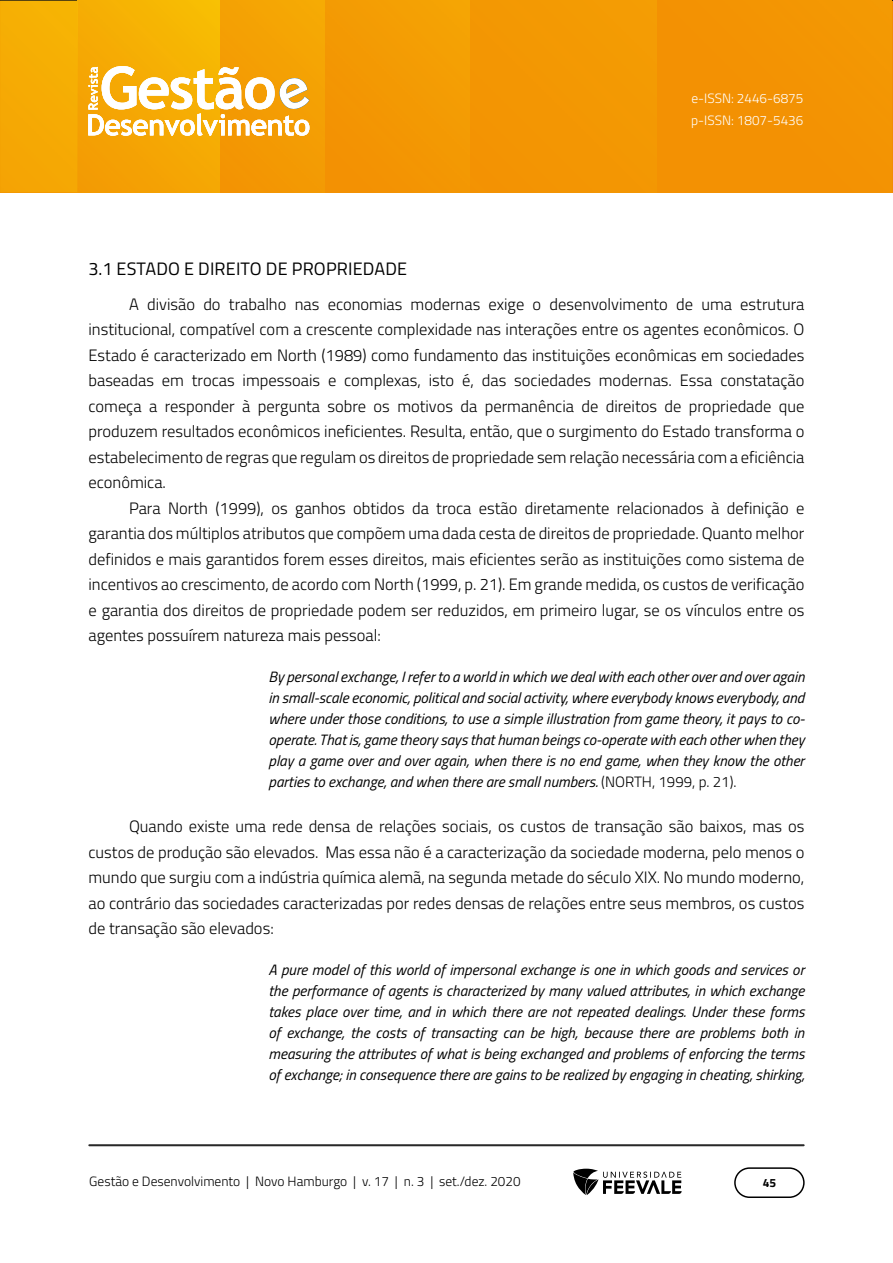
<style>
.page{position:relative;width:893px;height:1263px;background:#fff}
.page>*{position:absolute;margin:0;border:0;box-sizing:border-box;transform-origin:0 0}
.TÍTULO_1_1{font:18px "Titillium Web";letter-spacing:.01em;color:#000}
.Corpo_de_texto{font:300 16.5px/25.5px "Titillium Web";color:#000;text-align:justify}
.Citação{font:italic 15px/21px "Titillium Web";color:#000;text-align:justify}
.t1{font:300 13.5px "Titillium Web";color:#000}
.t2{font:300 13.5px/22.5px "Titillium Web";color:#fff}
.t3{font:700 12px "Titillium Web";color:#000}
.s1{font-weight:300;font-style:normal}
</style>
<div class="page">
<img style="left:0;top:1px;width:892px;height:192px">
<img style="left:78px;top:1px;width:1px;height:192px">
<hr style="left:471px;top:1px;width:1px;height:192px;background:#f39503">
<hr style="left:89px;top:1144px;width:715px;height:2px;background:#282828">
<div style="left:734px;top:1167px;width:71px;height:31px;border:2px solid #000;border-radius:15px"></div>
<svg style="left:573px;top:1169px;width:109px;height:26px"></svg>
<svg style="left:88px;top:66px;width:221px;height:70px"></svg>
<p class="t2" style="left:691px;top:86px;width:114px">e-ISSN: 2446-6875 p-ISSN: 1807-5436</p>
<p class="TÍTULO_1_1" style="left:88px;top:256px;width:320px">3.1 ESTADO E DIREITO DE PROPRIEDADE</p>
<p class="Corpo_de_texto" style="left:88px;top:291px;width:717px;text-indent:40px">A divisão do trabalho nas economias modernas exige o desenvolvimento de uma estrutura institucional, compatível com a crescente complexidade nas interações entre os agentes econômicos. O Estado é caracterizado em North (1989) como fundamento das instituições econômicas em sociedades baseadas em trocas impessoais e complexas, isto é, das sociedades modernas. Essa constatação começa a responder à pergunta sobre os motivos da permanência de direitos de propriedade que produzem resultados econômicos ineficientes. Resulta, então, que o surgimento do Estado transforma o estabelecimento de regras que regulam os direitos de propriedade sem relação necessária com a eficiência econômica.</p>
<p class="Corpo_de_texto" style="left:88px;top:495px;width:717px;text-indent:40px">Para North (1999), os ganhos obtidos da troca estão diretamente relacionados à definição e garantia dos múltiplos atributos que compõem uma dada cesta de direitos de propriedade. Quanto melhor definidos e mais garantidos forem esses direitos, mais eficientes serão as instituições como sistema de incentivos ao crescimento, de acordo com North (1999, p. 21). Em grande medida, os custos de verificação e garantia dos direitos de propriedade podem ser reduzidos, em primeiro lugar, se os vínculos entre os agentes possuírem natureza mais pessoal:</p>
<p class="Citação" style="left:268px;top:665px;width:538px">By personal exchange, I refer to a world in which we deal with each other over and over again in small-scale economic, political and social activity, where everybody knows everybody, and where under those conditions, to use a simple illustration from game theory, it pays to co&shy;operate. That is, game theory says that human beings co-operate with each other when they play a game over and over again, when there is no end game, when they know the other parties to exchange, and when there are small numbers. <span class="s1">(NORTH, 1999, p. 21).</span></p>
<p class="Corpo_de_texto" style="left:88px;top:813px;width:717px;text-indent:40px">Quando existe uma rede densa de relações sociais, os custos de transação são baixos, mas os custos de produção são elevados. Mas essa não é a caracterização da sociedade moderna, pelo menos o mundo que surgiu com a indústria química alemã, na segunda metade do século XIX. No mundo moderno, ao contrário das sociedades caracterizadas por redes densas de relações entre seus membros, os custos de transação são elevados:</p>
<p class="Citação" style="left:268px;top:958px;width:537px">A pure model of this world of impersonal exchange is one in which goods and services or the performance of agents is characterized by many valued attributes, in which exchange takes place over time, and in which there are not repeated dealings. Under these forms of exchange, the costs of transacting can be high, because there are problems both in measuring the attributes of what is being exchanged and problems of enforcing the terms of exchange; in consequence there are gains to be realized by engaging in cheating, shirking,</p>
<p class="t1" style="left:89px;top:1171px;width:433px">Gestão e Desenvolvimento | Novo Hamburgo | v. 17 | n. 3 | set./dez. 2020</p>
<p class="t3" style="left:763px;top:1174px;width:15px">45</p>
</div>
